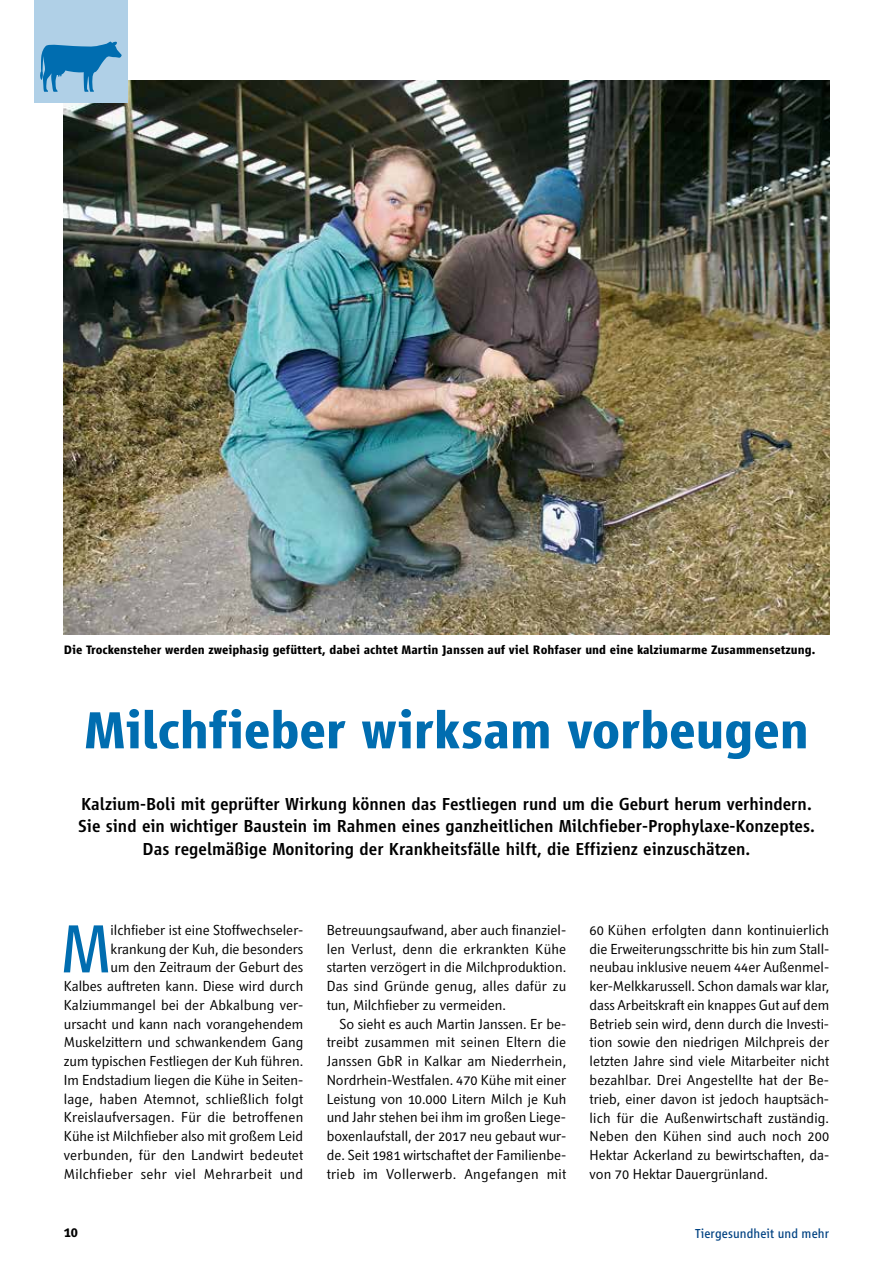
<style>
.page{position:relative;width:893px;height:1263px;background:#fff}
.page>*{position:absolute;margin:0;border:0;box-sizing:border-box;transform-origin:0 0}
.t1{font:70.5px "Vialog LT Pro";color:#006db0}
.t2{font:700 54px "Vialog LT Pro";letter-spacing:-.005em;color:#006db0}
.t3{font:500 18px/22.5px "Vialog LT Pro";color:#000;text-align:center}
.t4{font:14.25px/18.8px "Textra LT Pro";color:#000;text-align:justify}
.t5{font:700 14.25px "Textra LT Pro";color:#000}
.t6{font:13.5px "Vialog LT Pro";letter-spacing:.01em;color:#004282}
.t7{font:700 12.75px "Vialog LT Pro";color:#000}
</style>
<div class="page">
<img style="left:64px;top:80px;width:765px;height:555px">
<div style="left:34px;top:0;width:94px;height:102px;background:#b0d0e7"></div>
<svg style="left:40px;top:41px;width:82px;height:51px"></svg>
<p class="t7" style="left:64px;top:642px;width:753px">Die Trockensteher werden zweiphasig gefüttert, dabei achtet Martin Janssen auf viel Rohfaser und eine kalziumarme Zusammensetzung.</p>
<h2 class="t2" style="left:84px;top:700px;width:727px">Milchfieber wirksam vorbeugen</h2>
<p class="t3" style="left:78px;top:792px;width:738px">Kalzium-Boli mit geprüfter Wirkung können das Festliegen rund um die Geburt herum verhindern.<br>Sie sind ein wichtiger Baustein im Rahmen eines ganzheitlichen Milchfieber-Prophylaxe-Konzeptes.<br>Das regelmäßige Monitoring der Krankheitsfälle hilft, die Effizienz einzuschätzen.</p>
<p class="t4" style="left:64px;top:920px;width:241px;text-align:right">ilchfieber ist eine Stoffwechseler&shy;krankung der Kuh, die besonders<br>um den Zeitraum der Geburt des<br>Kalbes auftreten kann. Diese wird durch Kalziummangel bei der Abkalbung ver&shy;ursacht und kann nach vorangehendem Muskelzittern und schwankendem Gang zum typischen Festliegen der Kuh führen.<br>Im Endstadium liegen die Kühe in Seiten&shy;lage, haben Atemnot, schließlich folgt Kreislaufversagen. Für die betroffenen Kühe ist Milchfieber also mit großem Leid verbunden, für den Landwirt bedeutet Milchfieber sehr viel Mehrarbeit und</p>
<h1 class="t1" style="left:61px;top:910px;width:51px">M</h1>
<p class="t4" style="left:327px;top:920px;width:241px">Betreuungsaufwand, aber auch finanziel&shy;len Verlust, denn die erkrankten Kühe starten verzögert in die Milchproduktion.<br>Das sind Gründe genug, alles dafür zu tun, Milchfieber zu vermeiden.</p>
<p class="t4" style="left:327px;top:1014px;width:241px;text-indent:13px">So sieht es auch Martin Janssen. Er be&shy;treibt zusammen mit seinen Eltern die Janssen GbR in Kalkar am Niederrhein, Nordrhein-Westfalen. 470 Kühe mit einer Leistung von 10.000 Litern Milch je Kuh und Jahr stehen bei ihm im großen Liege&shy;boxenlaufstall, der 2017 neu gebaut wur&shy;de. Seit 1981 wirtschaftet der Familienbe&shy;trieb im Vollerwerb. Angefangen mit</p>
<p class="t4" style="left:590px;top:920px;width:241px">60 Kühen erfolgten dann kontinuierlich die Erweiterungsschritte bis hin zum Stall&shy;neubau inklusive neuem 44er Außenmel&shy;ker-Melkkarussell. Schon damals war klar, dass Arbeitskraft ein knappes Gut auf dem Betrieb sein wird, denn durch die Investi&shy;tion sowie den niedrigen Milchpreis der letzten Jahre sind viele Mitarbeiter nicht bezahlbar. Drei Angestellte hat der Be&shy;trieb, einer davon ist jedoch hauptsäch&shy;lich für die Außenwirtschaft zuständig.<br>Neben den Kühen sind auch noch 200<br>Hektar Ackerland zu bewirtschaften, da&shy;von 70 Hektar Dauergrünland.</p>
<p class="t5" style="left:64px;top:1223px;width:16px">10</p>
<p class="t6" style="left:695px;top:1225px;width:136px">Tiergesundheit und mehr</p>
</div>
